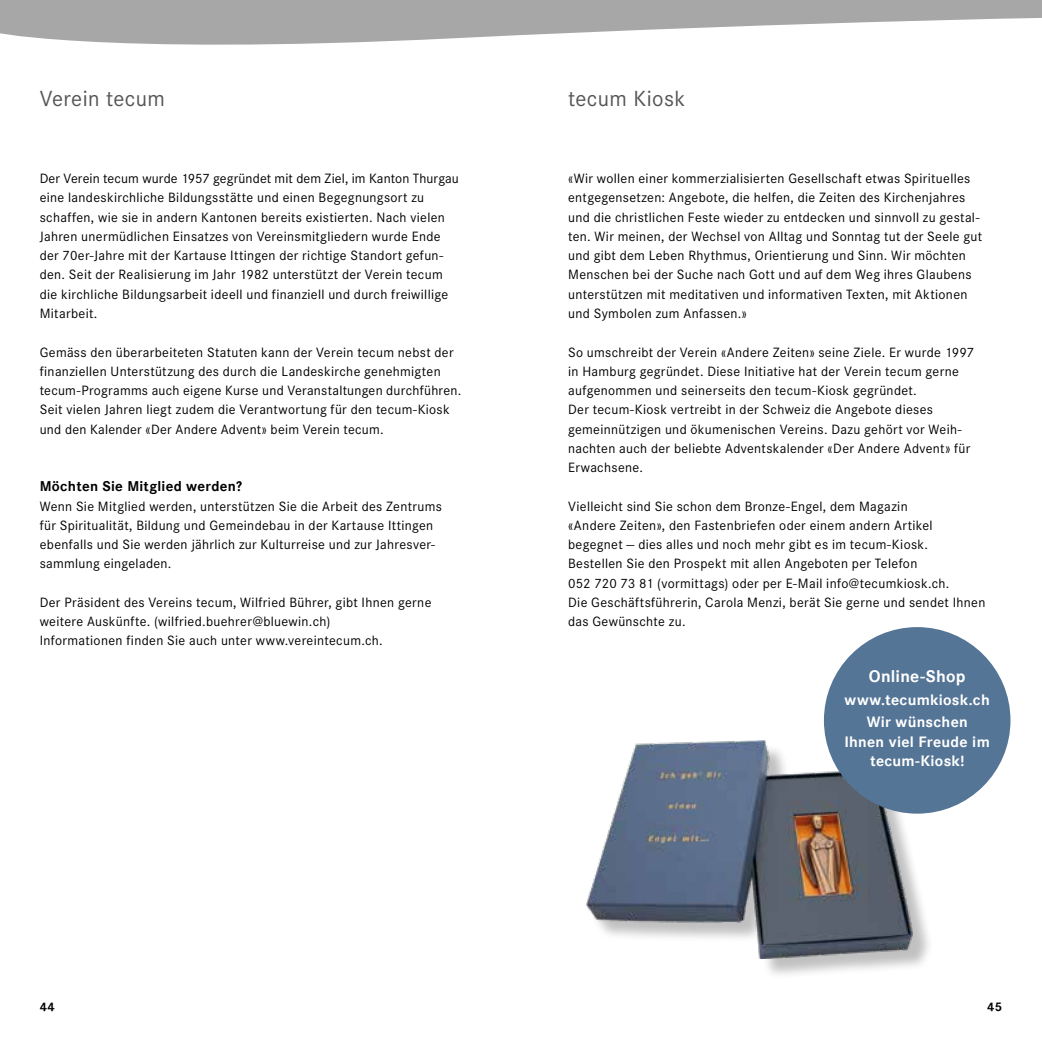
<style>
.page{position:relative;width:1042px;height:1042px;background:#fff}
.page>*{position:absolute;margin:0;border:0;box-sizing:border-box;transform-origin:0 0}
.t1{font:22.75px "Corporate S";letter-spacing:.015em;color:#565655}
.t2{font:700 16.62px "Corporate SBQ";letter-spacing:.015em;color:#fff}
.t3{font:700 14.88px/22.8px "Corporate SBQ";letter-spacing:.02em;color:#fff;text-align:center}
.t4{font:14px/19.2px "Corporate S";letter-spacing:.025em;color:#000}
.t5{font:700 14px "Corporate SBQ";letter-spacing:.02em;color:#000}
.t6{font:700 12.25px "Corporate SBQ";color:#000}
</style>
<div class="page">
<svg style="left:0;top:0;width:1042px;height:45px;fill:#a7a7a8"></svg>
<div style="left:590px;top:744px;width:344px;height:235px;background:#000;opacity:.25"></div>
<img style="left:586px;top:741px;width:326px;height:217px">
<div style="left:824px;top:627px;width:186px;height:186px;background:#557596;border-radius:50%"></div>
<h1 class="t1" style="left:40px;top:86px;width:127px">Verein tecum</h1>
<p class="t4" style="left:40px;top:169px;width:421px">Der Verein tecum wurde 1957 gegründet mit dem Ziel, im Kanton Thurgau eine landeskirchliche Bildungsstätte und einen Begegnungsort zu schaffen, wie sie in andern Kantonen bereits existierten. Nach vielen Jahren unermüdlichen Einsatzes von Vereinsmitgliedern wurde Ende der 70er-Jahre mit der Kartause Ittingen der richtige Standort gefun&shy;den. Seit der Realisierung im Jahr 1982 unterstützt der Verein tecum die kirchliche Bildungsarbeit ideell und finanziell und durch freiwillige Mitarbeit.</p>
<p class="t4" style="left:40px;top:342px;width:423px">Gemäss den überarbeiteten Statuten kann der Verein tecum nebst der finanziellen Unterstützung des durch die Landeskirche genehmigten tecum-Programms auch eigene Kurse und Veranstaltungen durchführen.<br>Seit vielen Jahren liegt zudem die Verantwortung für den tecum-Kiosk und den Kalender «Der Andere Advent» beim Verein tecum.</p>
<p class="t5" style="left:40px;top:478px;width:204px">Möchten Sie Mitglied werden?</p>
<p class="t4" style="left:40px;top:496px;width:404px">Wenn Sie Mitglied werden, unterstützen Sie die Arbeit des Zentrums für Spiritualität, Bildung und Gemeindebau in der Kartause Ittingen ebenfalls und Sie werden jährlich zur Kulturreise und zur Jahresver&shy;sammlung eingeladen.</p>
<p class="t4" style="left:40px;top:592px;width:393px">Der Präsident des Vereins tecum, Wilfried Bührer, gibt Ihnen gerne weitere Auskünfte. (wilfried.buehrer@bluewin.ch)<br>Informationen finden Sie auch unter www.vereintecum.ch.</p>
<h1 class="t1" style="left:568px;top:86px;width:119px">tecum Kiosk</h1>
<p class="t4" style="left:568px;top:169px;width:416px">«Wir wollen einer kommerzialisierten Gesellschaft etwas Spirituelles entgegensetzen: Angebote, die helfen, die Zeiten des Kirchenjahres und die christlichen Feste wieder zu entdecken und sinnvoll zu gestal&shy;ten. Wir meinen, der Wechsel von Alltag und Sonntag tut der Seele gut und gibt dem Leben Rhythmus, Orientierung und Sinn. Wir möchten Menschen bei der Suche nach Gott und auf dem Weg ihres Glaubens unterstützen mit meditativen und informativen Texten, mit Aktionen und Symbolen zum Anfassen.»</p>
<p class="t4" style="left:568px;top:342px;width:408px">So umschreibt der Verein «Andere Zeiten» seine Ziele. Er wurde 1997 in Hamburg gegründet. Diese Initiative hat der Verein tecum gerne aufgenommen und seinerseits den tecum-Kiosk gegründet.<br>Der tecum-Kiosk vertreibt in der Schweiz die Angebote dieses gemeinnützigen und ökumenischen Vereins. Dazu gehört vor Weih&shy;nachten auch der beliebte Adventskalender «Der Andere Advent» für Erwachsene.</p>
<p class="t4" style="left:568px;top:496px;width:419px">Vielleicht sind Sie schon dem Bronze-Engel, dem Magazin<br>«Andere Zeiten», den Fastenbriefen oder einem andern Artikel begegnet — dies alles und noch mehr gibt es im tecum-Kiosk.<br>Bestellen Sie den Prospekt mit allen Angeboten per Telefon<br>052 720 73 81 (vormittags) oder per E-Mail info@tecumkiosk.ch.<br>Die Geschäftsführerin, Carola Menzi, berät Sie gerne und sendet Ihnen das Gewünschte zu.</p>
<p class="t2" style="left:869px;top:666px;width:98px">Online-Shop</p>
<p class="t3" style="left:844px;top:688px;width:147px">www.tecumkiosk.ch<br>Wir wünschen</p>
<p class="t3" style="left:844px;top:732px;width:147px;line-height:19.2px">Ihnen viel Freude im tecum-Kiosk!</p>
<p class="t6" style="left:40px;top:999px;width:17px">44</p>
<p class="t6" style="left:987px;top:999px;width:17px">45</p>
</div>
